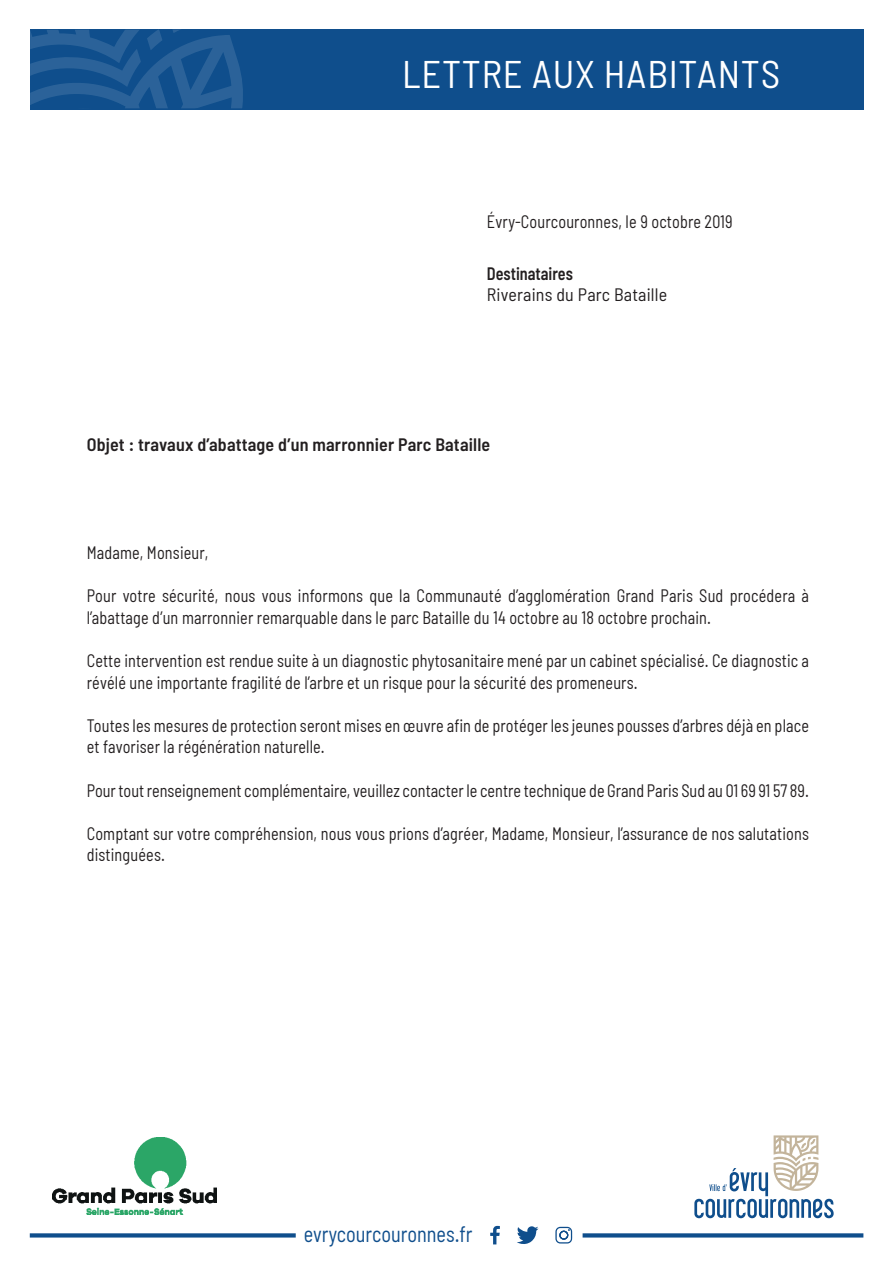
<style>
.page{position:relative;width:893px;height:1263px;background:#fff}
.page>*{position:absolute;margin:0;border:0;box-sizing:border-box;transform-origin:0 0}
.t1{font:semi-condensed 38.55px "Barlow";letter-spacing:.02em;color:#fff}
.t2{font:semi-condensed 22.5px "Barlow";color:#0f4e8c;scale:.9 1}
.t3{font:semi-condensed 18px/21.6px "Barlow";letter-spacing:.01em;color:#231f20;scale:.9 1}
.t4{font:600 semi-condensed 18px "Barlow";letter-spacing:.01em;color:#231f20}
.t5{font:semi-condensed 18px "Barlow";letter-spacing:.01em;color:#231f20}
.t6{font:600 semi-condensed 18px "Barlow";letter-spacing:.01em;color:#231f20;scale:.9 1}
</style>
<div class="page">
<div style="left:30px;top:29px;width:833px;height:81px;background:#0f4e8c"></div>
<svg style="left:30px;top:29px;width:213px;height:79px"></svg>
<svg style="left:694px;top:1135px;width:140px;height:83px"></svg>
<svg style="left:583px;top:1233px;width:280px;height:4px"></svg>
<svg style="left:555px;top:1227px;width:17px;height:16px"></svg>
<svg style="left:490px;top:1226px;width:10px;height:18px"></svg>
<svg style="left:517px;top:1226px;width:21px;height:18px"></svg>
<svg style="left:30px;top:1233px;width:266px;height:4px"></svg>
<img style="left:53px;top:1137px;width:163px;height:77px">
<h1 class="t1" style="left:402px;top:50px;width:379px">LETTRE AUX HABITANTS</h1>
<p class="t3" style="left:487px;top:211px;width:275px">Évry-Courcouronnes, le 9 octobre 2019</p>
<p class="t6" style="left:487px;top:262px;width:97px">Destinataires</p>
<p class="t5" style="left:487px;top:284px;width:182px">Riverains du Parc Bataille</p>
<p class="t4" style="left:87px;top:433px;width:405px">Objet : travaux d’abattage d’un marronnier Parc Bataille</p>
<p class="t3" style="left:87px;top:541px;width:137px">Madame, Monsieur,</p>
<p class="t3" style="left:87px;top:584px;width:804px">Pour votre sécurité, nous vous informons que la Communauté d’agglomération Grand Paris Sud procédera à l’abattage d’un marronnier remarquable dans le parc Bataille du 14 octobre au 18 octobre prochain.</p>
<p class="t3" style="left:87px;top:649px;width:804px">Cette intervention est rendue suite à un diagnostic phytosanitaire mené par un cabinet spécialisé. Ce diagnostic a révélé une importante fragilité de l’arbre et un risque pour la sécurité des promeneurs.</p>
<p class="t3" style="left:87px;top:714px;width:804px">Toutes les mesures de protection seront mises en œuvre afin de protéger les jeunes pousses d’arbres déjà en place et favoriser la régénération naturelle.</p>
<p class="t3" style="left:87px;top:779px;width:804px">Pour tout renseignement complémentaire, veuillez contacter le centre technique de Grand Paris Sud au 01 69 91 57 89.</p>
<p class="t3" style="left:87px;top:822px;width:804px">Comptant sur votre compréhension, nous vous prions d’agréer, Madame, Monsieur, l’assurance de nos salutations distinguées.</p>
<p class="t2" style="left:304px;top:1220px;width:189px">evrycourcouronnes.fr</p>
</div>
